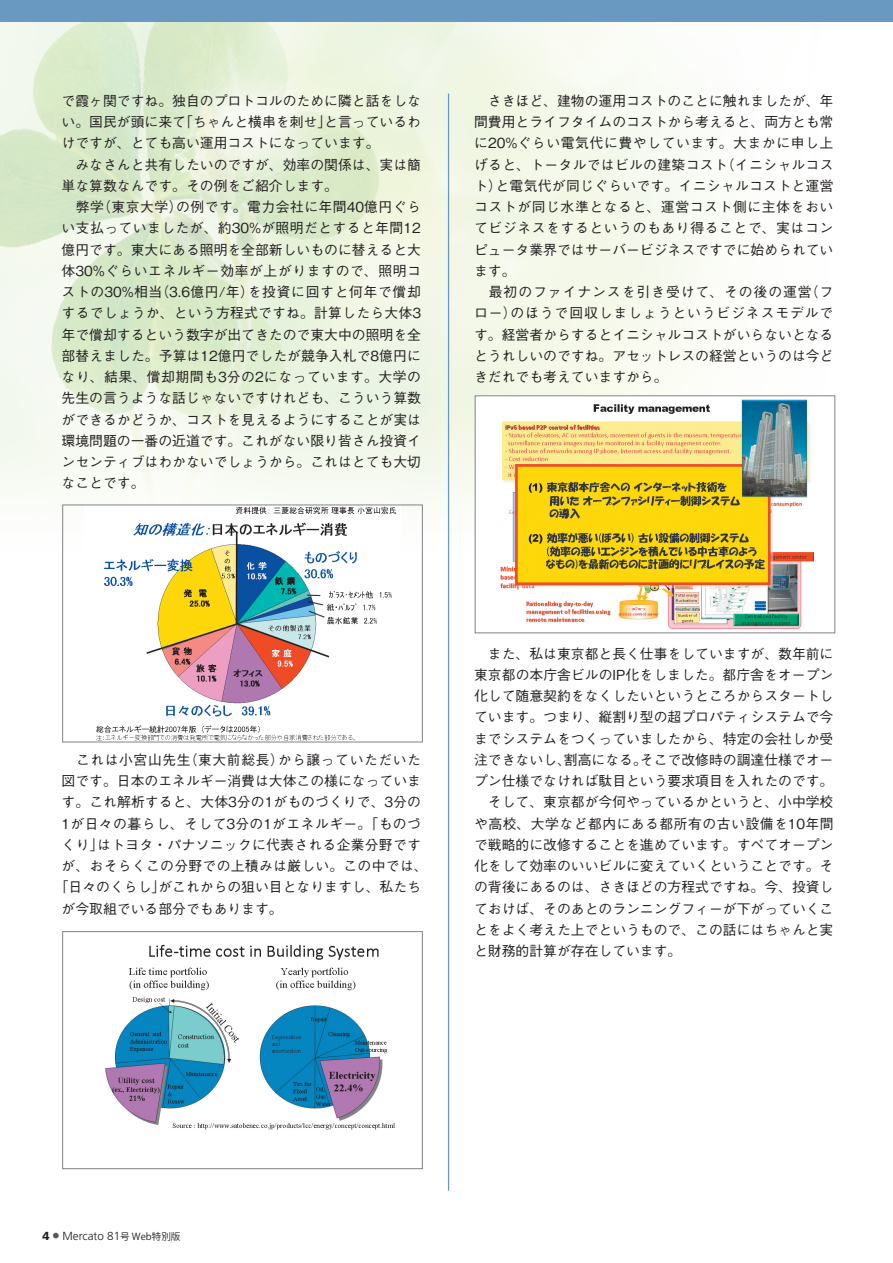
<style>
.page{position:relative;width:893px;height:1263px;background:#fff}
.page>*{position:absolute;margin:0;border:0;box-sizing:border-box;transform-origin:0 0}
.t1{font:500 13.8px/21.3px "Gothic BBB Pro";color:#231f20;text-align:justify}
.t2{font:500 13.8px "Gothic BBB Pro";letter-spacing:.02em;color:#231f20}
.t3{font:500 13.8px "Gothic BBB Pro";letter-spacing:.035em;color:#231f20}
.t4{font:500 13.8px "Gothic BBB Pro";letter-spacing:.04em;color:#231f20}
.t5{font:300 11.7px "Frutiger LT";color:#231f20}
.s1{font-family:"Futo Go B101 Pro";font-weight:700;font-size:6.45px;color:#57585a}
.s2{font-family:"Koz Go Pro";font-weight:400;font-size:9.6px}
</style>
<div class="page">
<img style="left:0;top:21px;width:848px;height:535px">
<div style="left:0;top:0;width:893px;height:21px;background:#6999c1"></div>
<hr style="left:448px;top:94px;width:1px;height:1097px;background:#6999c1">
<img style="left:84px;top:507px;width:317px;height:233px">
<div style="left:62px;top:505px;width:361px;height:237px;border:1px solid #808285"></div>
<img style="left:105px;top:944px;width:290px;height:186px">
<div style="left:62px;top:931px;width:361px;height:238px;border:1px solid #808285"></div>
<div style="left:475px;top:396px;width:360px;height:237px;background:#fff"></div>
<img style="left:500px;top:399px;width:313px;height:230px">
<div style="left:475px;top:395px;width:360px;height:238px;border:1px solid #808285"></div>
<p class="t1" style="left:62px;top:88px;width:361px">で霞ヶ関ですね。独自のプロトコルのために隣と話をしない。国民が頭に来て「ちゃんと横串を刺せ」と言っているわけですが、とても高い運用コストになっています。</p>
<p class="t1" style="left:62px;top:152px;width:361px">　みなさんと共有したいのですが、効率の関係は、実は簡単な算数なんです。その例をご紹介します。</p>
<p class="t1" style="left:62px;top:194px;width:361px">　弊学（東京大学）の例です。電力会社に年間40億円ぐらい支払っていましたが、約30%が照明だとすると年間12億円です。東大にある照明を全部新しいものに替えると大体30%ぐらいエネルギー効率が上がりますので、照明コストの30%相当（3.6億円/年）を投資に回すと何年で償却するでしょうか、という方程式ですね。計算したら大体3年で償却するという数字が出てきたので東大中の照明を全部替えました。予算は12億円でしたが競争入札で8億円になり、結果、償却期間も3分の2になっています。大学の先生の言うような話じゃないですけれども、こういう算数ができるかどうか、コストを見えるようにすることが実は環境問題の一番の近道です。これがない限り皆さん投資インセンティブはわかないでしょうから。これはとても大切なことです。</p>
<p class="t1" style="left:474px;top:88px;width:361px">　さきほど、建物の運用コストのことに触れましたが、年間費用とライフタイムのコストから考えると、両方とも常に20%ぐらい電気代に費やしています。大まかに申し上げると、トータルではビルの建築コスト（イニシャルコスト）と電気代が同じぐらいです。イニシャルコストと運営コストが同じ水準となると、運営コスト側に主体をおいてビジネスをするというのもあり得ることで、実はコンピュータ業界ではサーバービジネスですでに始められています。</p>
<p class="t1" style="left:474px;top:279px;width:361px">　最初のファイナンスを引き受けて、その後の運営（フロー）のほうで回収しましょうというビジネスモデルです。経営者からするとイニシャルコストがいらないとなるとうれしいのですね。アセットレスの経営というのは今どきだれでも考えていますから。</p>
<p class="t4" style="left:62px;top:748px;width:361px">　これは小宮山先生（東大前総長）から譲っていただいた</p>
<p class="t1" style="left:62px;top:768px;width:361px">図です。日本のエネルギー消費は大体この様になっていま</p>
<p class="t1" style="left:62px;top:790px;width:361px">す。これ解析すると、大体3分の1がものづくりで、3分の</p>
<p class="t3" style="left:62px;top:812px;width:361px">1が日々の暮らし、そして3分の1がエネルギー。「ものづ</p>
<p class="t2" style="left:62px;top:834px;width:361px">くり」はトヨタ・パナソニックに代表される企業分野です</p>
<p class="t2" style="left:62px;top:855px;width:367px">が、おそらくこの分野での上積みは厳しい。この中では、</p>
<p class="t1" style="left:55px;top:875px;width:368px">「日々のくらし」がこれからの狙い目となりますし、私たち</p>
<p class="t1" style="left:62px;top:896px;width:223px">が今取組でいる部分でもあります。</p>
<p class="t1" style="left:474px;top:641px;width:361px">　また、私は東京都と長く仕事をしていますが、数年前に東京都の本庁舎ビルのIP化をしました。都庁舎をオープン化して随意契約をなくしたいというところからスタートしています。つまり、縦割り型の超プロパティシステムで今までシステムをつくっていましたから、特定の会社しか受注できないし、割高になる。そこで改修時の調達仕様でオープン仕様でなければ駄目という要求項目を入れたのです。</p>
<p class="t1" style="left:474px;top:790px;width:361px">　そして、東京都が今何やっているかというと、小中学校や高校、大学など都内にある都所有の古い設備を10年間で戦略的に改修することを進めています。すべてオープン化をして効率のいいビルに変えていくということです。その背後にあるのは、さきほどの方程式ですね。今、投資しておけば、そのあとのランニングフィーが下がっていくことをよく考えた上でというもので、この話にはちゃんと実と財務的計算が存在しています。</p>
<p class="t5" style="left:53px;top:1229px;width:129px"><span class="s1">●</span> Mercato 81<span class="s2">号 Web特別版</span></p>
</div>
